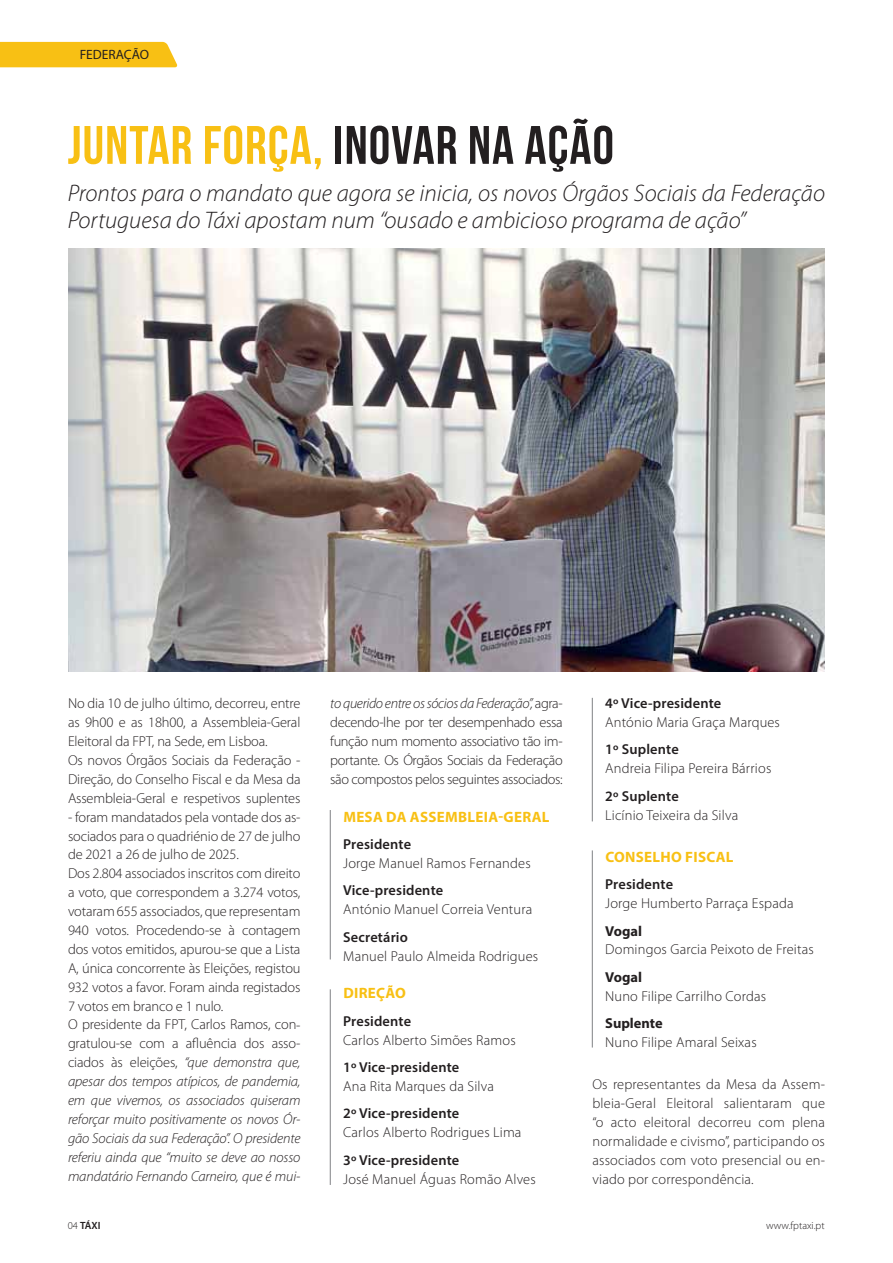
<style>
.page{position:relative;width:893px;height:1263px;background:#fff}
.page>*{position:absolute;margin:0;border:0;box-sizing:border-box;transform-origin:0 0}
.t1{font:54px "Bebas Neue";letter-spacing:.02em;color:#f8c014}
.t2{font:italic 300 24px/27px "Myriad Pro";color:#231f20}
.t3{font:700 15px "Myriad Pro";letter-spacing:.02em;color:#f8c014}
.t4{font:300 14.4px/18.9px "Myriad Pro";letter-spacing:-.01em;color:#231f20}
.t5{font:300 14.4px "Myriad Pro";letter-spacing:.01em;color:#231f20}
.t6{font:600 14.4px "Myriad Pro";letter-spacing:.01em;color:#231f20}
.t7{font:700 14.4px "Myriad Pro";color:#231f20}
.t8{font:13.5px "Myriad Pro";color:#231f20}
.t9{font:300 10.5px "Myriad Pro";color:#231f20}
.t10{font:600 10.5px "Myriad Pro";color:#231f20}
.s1{color:#231f20}
.s2{font-style:italic}
.s3{font-weight:300}
</style>
<div class="page">
<div style="left:0;top:42px;width:178px;height:25px;background:#f8c014"></div>
<img style="left:68px;top:249px;width:757px;height:423px">
<hr style="left:330px;top:810px;width:1px;height:149px;background:#808285">
<hr style="left:330px;top:989px;width:1px;height:196px;background:#808285">
<hr style="left:592px;top:698px;width:1px;height:123px;background:#808285">
<hr style="left:592px;top:850px;width:1px;height:197px;background:#808285">
<p class="t8" style="left:80px;top:49px;width:71px">FEDERAÇÃO</p>
<h1 class="t1" style="left:68px;top:114px;width:548px">JUNTAR FORÇA, <span class="s1">INOVAR NA AÇÃO</span></h1>
<h2 class="t2" style="left:68px;top:182px;width:759px">Prontos para o mandato que agora se inicia, os novos Órgãos Sociais da Federação<br>Portuguesa do Táxi apostam num “ousado e ambicioso programa de ação”</h2>
<p class="t4" style="left:68px;top:695px;width:234px">No dia 10 de julho último, decorreu, entre as 9h00 e as 18h00, a Assembleia-Geral Eleitoral da FPT, na Sede, em Lisboa.<br>Os novos Órgãos Sociais da Federação - Direção, do Conselho Fiscal e da Mesa da Assembleia-Geral e respetivos suplentes</p>
<p class="t4" style="left:68px;top:809px;width:234px">- foram mandatados pela vontade dos as&shy;sociados para o quadriénio de 27 de julho de 2021 a 26 de julho de 2025.<br>Dos 2.804 associados inscritos com direito a voto, que correspondem a 3.274 votos, votaram 655 associados, que representam 940 votos. Procedendo-se à contagem dos votos emitidos, apurou-se que a Lista A, única concorrente às Eleições, registou 932 votos a favor. Foram ainda registados 7 votos em branco e 1 nulo.<br>O presidente da FPT, Carlos Ramos, con&shy;gratulou-se com a afluência dos asso&shy;ciados às eleições, <span class="s2">“que demonstra que, apesar dos tempos atípicos, de pandemia, em que vivemos, os associados quiseram reforçar muito positivamente os novos Ór&shy;gão Sociais da sua Federação”. O presidente referiu ainda que “muito se deve ao nosso mandatário Fernando Carneiro, que é mui-</span></p>
<p class="t10" style="left:68px;top:1221px;width:34px"><span class="s3">04</span> TÁXI</p>
<p class="t4" style="left:330px;top:695px;width:234px;text-align:justify"><span class="s2">to querido entre os sócios da Federação”,</span> agra&shy;decendo-lhe por ter desempenhado essa função num momento associativo tão im&shy;portante. Os Órgãos Sociais da Federação são compostos pelos seguintes associados:</p>
<p class="t3" style="left:343px;top:811px;width:208px">MESA DA ASSEMBLEIA-GERAL</p>
<p class="t6" style="left:343px;top:839px;width:69px">Presidente</p>
<p class="t5" style="left:343px;top:858px;width:189px">Jorge Manuel Ramos Fernandes</p>
<p class="t6" style="left:343px;top:885px;width:102px">Vice-presidente</p>
<p class="t5" style="left:343px;top:904px;width:191px">António Manuel Correia Ventura</p>
<p class="t6" style="left:343px;top:931px;width:66px">Secretário</p>
<p class="t5" style="left:343px;top:950px;width:197px">Manuel Paulo Almeida Rodrigues</p>
<p class="t3" style="left:343px;top:988px;width:64px">DIREÇÃO</p>
<p class="t6" style="left:343px;top:1015px;width:69px">Presidente</p>
<p class="t5" style="left:343px;top:1034px;width:174px">Carlos Alberto Simões Ramos</p>
<p class="t6" style="left:343px;top:1062px;width:118px">1º Vice-presidente</p>
<p class="t5" style="left:343px;top:1081px;width:152px">Ana Rita Marques da Silva</p>
<p class="t6" style="left:343px;top:1108px;width:118px">2º Vice-presidente</p>
<p class="t5" style="left:343px;top:1127px;width:180px">Carlos Alberto Rodrigues Lima</p>
<p class="t6" style="left:343px;top:1154px;width:118px">3º Vice-presidente</p>
<p class="t5" style="left:343px;top:1173px;width:194px">José Manuel Águas Romão Alves</p>
<p class="t6" style="left:605px;top:698px;width:118px">4º Vice-presidente</p>
<p class="t5" style="left:605px;top:717px;width:176px">António Maria Graça Marques</p>
<p class="t6" style="left:605px;top:744px;width:75px">1º Suplente</p>
<p class="t5" style="left:605px;top:763px;width:168px">Andreia Filipa Pereira Bárrios</p>
<p class="t6" style="left:605px;top:790px;width:75px">2º Suplente</p>
<p class="t5" style="left:605px;top:809px;width:134px">Licínio Teixeira da Silva</p>
<p class="t3" style="left:605px;top:851px;width:130px">CONSELHO FISCAL</p>
<p class="t6" style="left:605px;top:879px;width:69px">Presidente</p>
<p class="t5" style="left:605px;top:898px;width:190px">Jorge Humberto Parraça Espada</p>
<p class="t7" style="left:605px;top:925px;width:38px">Vogal</p>
<p class="t5" style="left:605px;top:944px;width:210px">Domingos Garcia Peixoto de Freitas</p>
<p class="t7" style="left:605px;top:971px;width:38px">Vogal</p>
<p class="t5" style="left:605px;top:990px;width:162px">Nuno Filipe Carrilho Cordas</p>
<p class="t7" style="left:605px;top:1018px;width:59px">Suplente</p>
<p class="t5" style="left:605px;top:1037px;width:153px">Nuno Filipe Amaral Seixas</p>
<p class="t4" style="left:592px;top:1076px;width:234px;text-align:justify">Os representantes da Mesa da Assem&shy;bleia-Geral Eleitoral salientaram que “o acto eleitoral decorreu com plena normalidade e civismo”, participando os associados com voto presencial ou en&shy;viado por correspondência.</p>
<p class="t9" style="left:766px;top:1221px;width:60px">www.fptaxi.pt</p>
</div>
